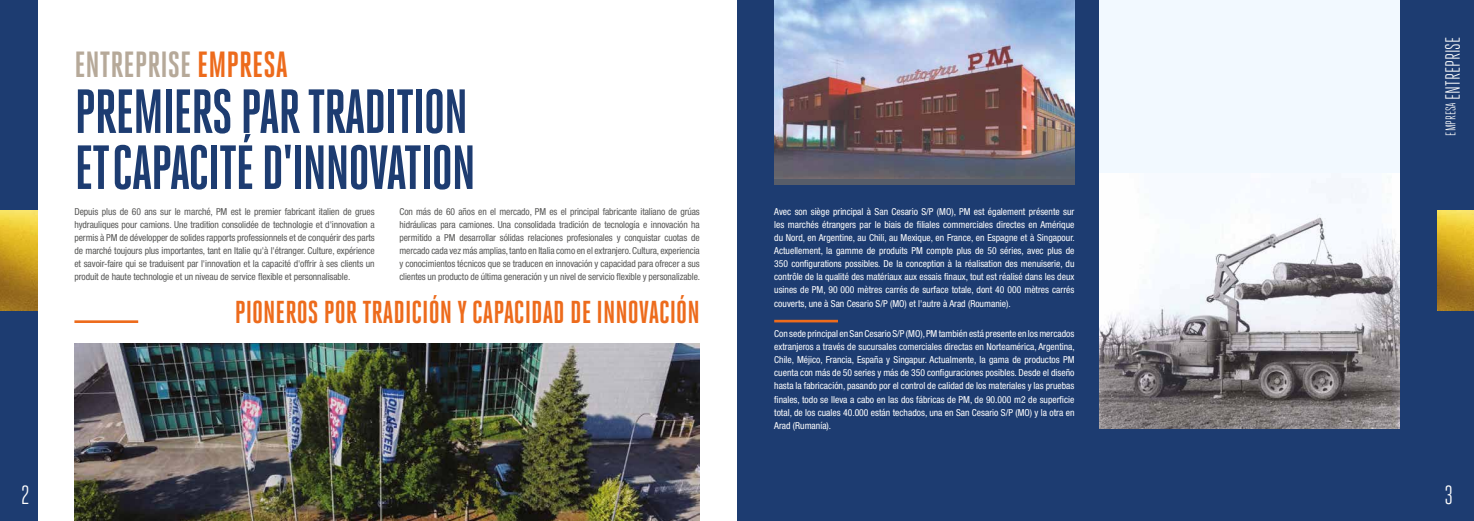
<style>
.page{position:relative;width:1474px;height:521px;background:#fff}
.page>*{position:absolute;margin:0;border:0;box-sizing:border-box;transform-origin:0 0}
.t1{font:700 62.21px/56px "Heroic Condensed";letter-spacing:-.025em;color:#1d3c71}
.t2{font:700 36.4px "Heroic Condensed";color:#b6a999}
.t3{font:700 31.68px "Heroic Condensed";color:#ed6b1c}
.t4{font:26.25px "Heroic Condensed";color:#fff}
.t5{font:20.56px "Heroic Condensed";color:#fff}
.t6{font:condensed 9.62px/13.1px "Helvetica Neue LT Std";color:#fff;text-align:justify}
.t7{font:condensed 9.62px/13.1px "Helvetica Neue LT Std";letter-spacing:-.01em;color:#575756;text-align:justify}
.s1{color:#ed6b1c}
</style>
<div class="page">
<div style="left:737px;top:0;width:736px;height:521px;background:#1d3c71"></div>
<div style="left:0;top:0;width:37px;height:521px;background:#1d3c71"></div>
<img style="left:1437px;top:211px;width:36px;height:99px">
<img style="left:0;top:211px;width:37px;height:99px">
<hr style="left:74px;top:320px;width:64px;height:3px;background:#ed6b1c">
<img style="left:74px;top:343px;width:625px;height:178px">
<hr style="left:774px;top:320px;width:64px;height:2px;background:#ed6b1c">
<div style="left:774px;top:0;width:300px;height:185px;background:#575d69"></div>
<img style="left:774px;top:0;width:300px;height:178px">
<div style="left:1099px;top:0;width:300px;height:429px;background:#f2f9ff"></div>
<img style="left:1099px;top:174px;width:300px;height:255px">
<h2 class="t2" style="left:74px;top:44px;width:215px">ENTREPRISE <span class="s1">EMPRESA</span></h2>
<h1 class="t1" style="left:74px;top:84px;width:403px">PREMIERS PAR TRADITION<br>ET CAPACITÉ D'INNOVATION</h1>
<p class="t7" style="left:399px;top:205px;width:302px">Con más de 60 años en el mercado, PM es el principal fabricante italiano de grúas hidráulicas para camiones. Una consolidada tradición de tecnología e innovación ha permitido a PM desarrollar sólidas relaciones profesionales y conquistar cuotas de mercado cada vez más amplias, tanto en Italia como en el extranjero. Cultura, experiencia y conocimientos técnicos que se traducen en innovación y capacidad para ofrecer a sus clientes un producto de última generación y un nivel de servicio flexible y personalizable.</p>
<h3 class="t3" style="left:235px;top:294px;width:466px">PIONEROS POR TRADICIÓN Y CAPACIDAD DE INNOVACIÓN</h3>
<p class="t7" style="left:74px;top:205px;width:302px">Depuis plus de 60 ans sur le marché, PM est le premier fabricant italien de grues hydrauliques pour camions. Une tradition consolidée de technologie et d'innovation a permis à PM de développer de solides rapports professionnels et de conquérir des parts de marché toujours plus importantes, tant en Italie qu'à l'étranger. Culture, expérience et savoir-faire qui se traduisent par l'innovation et la capacité d'offrir à ses clients un produit de haute technologie et un niveau de service flexible et personnalisable.</p>
<p class="t6" style="left:774px;top:205px;width:302px">Avec son siège principal à San Cesario S/P (MO), PM est également présente sur les marchés étrangers par le biais de filiales commerciales directes en Amérique du Nord, en Argentine, au Chili, au Mexique, en France, en Espagne et à Singapour.<br>Actuellement, la gamme de produits PM compte plus de 50 séries, avec plus de 350 configurations possibles. De la conception à la réalisation des menuiserie, du contrôle de la qualité des matériaux aux essais finaux, tout est réalisé dans les deux usines de PM, 90 000 mètres carrés de surface totale, dont 40 000 mètres carrés couverts, une à San Cesario S/P (MO) et l'autre à Arad (Roumanie).</p>
<p class="t6" style="left:774px;top:327px;width:302px">Con sede principal en San Cesario S/P (MO), PM también está presente en los mercados extranjeros a través de sucursales comerciales directas en Norteamérica, Argentina, Chile, Méjico, Francia, España y Singapur. Actualmente, la gama de productos PM cuenta con más de 50 series y más de 350 configuraciones posibles. Desde el diseño hasta la fabricación, pasando por el control de calidad de los materiales y las pruebas finales, todo se lleva a cabo en las dos fábricas de PM, de 90.000 m2 de superficie total, de los cuales 40.000 están techados, una en San Cesario S/P (MO) y la otra en Arad (Rumanía).</p>
<h3 class="t5" style="left:1441px;top:136px;width:100px;rotate:-90deg"><sup>EMPRESA</sup> ENTREPRISE</h3>
<h3 class="t4" style="left:21px;top:480px;width:10px">2</h3>
<h3 class="t4" style="left:1444px;top:480px;width:10px">3</h3>
</div>
